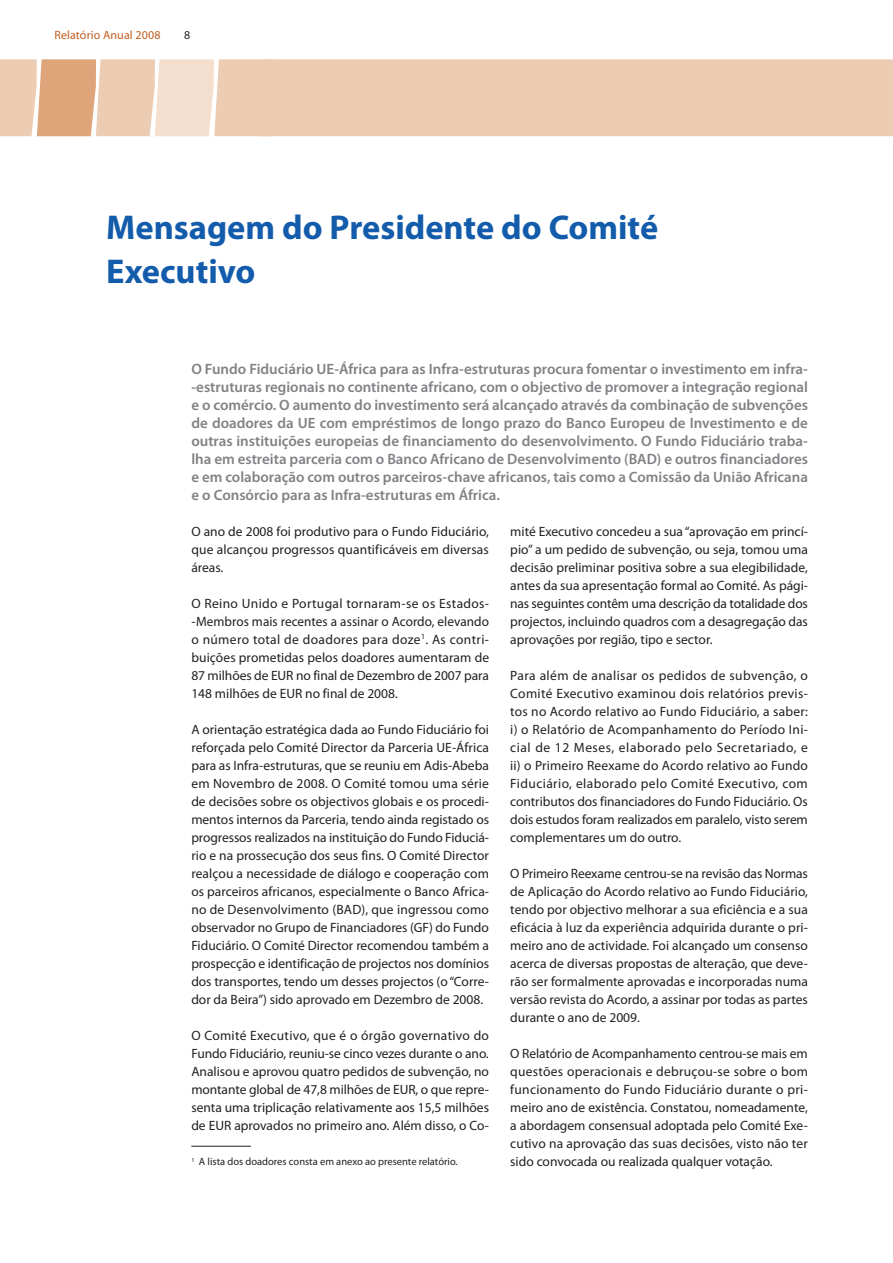
<style>
.page{position:relative;width:893px;height:1263px;background:#fff}
.page>*{position:absolute;margin:0;border:0;box-sizing:border-box;transform-origin:0 0}
.t1{font:700 34.5px/45px "Myriad Pro";color:#135cab}
.t2{font:600 15px/18px "Myriad Pro";color:#808285;text-align:justify}
.t3{font:13.5px/18px "Myriad Pro";color:#231f20;text-align:justify}
.t4{font:12px "Myriad Pro";letter-spacing:.01em;color:#c05e1f}
.t5{font:12px "Myriad Pro";color:#231f20}
.t6{font:10.5px "Myriad Pro";color:#231f20}
</style>
<div class="page">
<div style="left:274px;top:59px;width:619px;height:77px;background:#edccb4"></div>
<svg style="left:0;top:59px;width:274px;height:77px;background:#eccbb2"></svg>
<hr style="left:191px;top:1146px;width:60px;height:1px;background:#231f20">
<p class="t4" style="left:54px;top:27px;width:108px">Relatório Anual 2008</p>
<p class="t5" style="left:184px;top:27px;width:8px">8</p>
<h1 class="t1" style="left:106px;top:205px;width:553px">Mensagem do Presidente do Comité<br>Executivo</h1>
<p class="t2" style="left:191px;top:360px;width:618px">O Fundo Fiduciário UE-África para as Infra-estruturas procura fomentar o investimento em infra--estruturas regionais no continente africano, com o objectivo de promover a integração regional e o comércio. O aumento do investimento será alcançado através da combinação de subvenções de doadores da UE com empréstimos de longo prazo do Banco Europeu de Investimento e de outras instituições europeias de financiamento do desenvolvimento. O Fundo Fiduciário traba&shy;lha em estreita parceria com o Banco Africano de Desenvolvimento (BAD) e outros financiadores e em colaboração com outros parceiros-chave africanos, tais como a Comissão da União Africana e o Consórcio para as Infra-estruturas em África.</p>
<p class="t3" style="left:510px;top:522px;width:299px">mité Executivo concedeu a sua “aprovação em princí&shy;pio” a um pedido de subvenção, ou seja, tomou uma decisão preliminar positiva sobre a sua elegibilidade, antes da sua apresentação formal ao Comité. As pági&shy;nas seguintes contêm uma descrição da totalidade dos projectos, incluindo quadros com a desagregação das aprovações por região, tipo e sector.</p>
<p class="t3" style="left:510px;top:666px;width:299px">Para além de analisar os pedidos de subvenção, o Comité Executivo examinou dois relatórios previs&shy;tos no Acordo relativo ao Fundo Fiduciário, a saber: i) o Relatório de Acompanhamento do Período Ini&shy;cial de 12 Meses, elaborado pelo Secretariado, e ii) o Primeiro Reexame do Acordo relativo ao Fundo Fiduciário, elaborado pelo Comité Executivo, com contributos dos financiadores do Fundo Fiduciário. Os dois estudos foram realizados em paralelo, visto serem complementares um do outro.</p>
<p class="t3" style="left:510px;top:864px;width:299px">O Primeiro Reexame centrou-se na revisão das Normas de Aplicação do Acordo relativo ao Fundo Fiduciário, tendo por objectivo melhorar a sua eficiência e a sua eficácia à luz da experiência adquirida durante o pri&shy;meiro ano de actividade. Foi alcançado um consenso acerca de diversas propostas de alteração, que deve&shy;rão ser formalmente aprovadas e incorporadas numa versão revista do Acordo, a assinar por todas as partes durante o ano de 2009.</p>
<p class="t3" style="left:510px;top:1044px;width:299px">O Relatório de Acompanhamento centrou-se mais em questões operacionais e debruçou-se sobre o bom funcionamento do Fundo Fiduciário durante o pri&shy;meiro ano de existência. Constatou, nomeadamente, a abordagem consensual adoptada pelo Comité Exe&shy;cutivo na aprovação das suas decisões, visto não ter sido convocada ou realizada qualquer votação.</p>
<p class="t3" style="left:191px;top:522px;width:299px">O ano de 2008 foi produtivo para o Fundo Fiduciário, que alcançou progressos quantificáveis em diversas áreas.</p>
<p class="t3" style="left:191px;top:594px;width:299px">O Reino Unido e Portugal tornaram-se os Estados--Membros mais recentes a assinar o Acordo, elevando o número total de doadores para doze<sup>1</sup>. As contri&shy;buições prometidas pelos doadores aumentaram de 87 milhões de EUR no final de Dezembro de 2007 para 148 milhões de EUR no final de 2008.</p>
<p class="t3" style="left:191px;top:720px;width:299px">A orientação estratégica dada ao Fundo Fiduciário foi reforçada pelo Comité Director da Parceria UE-África para as Infra-estruturas, que se reuniu em Adis-Abeba em Novembro de 2008. O Comité tomou uma série de decisões sobre os objectivos globais e os procedi&shy;mentos internos da Parceria, tendo ainda registado os progressos realizados na instituição do Fundo Fiduciá&shy;rio e na prossecução dos seus fins. O Comité Director realçou a necessidade de diálogo e cooperação com os parceiros africanos, especialmente o Banco Africa&shy;no de Desenvolvimento (BAD), que ingressou como observador no Grupo de Financiadores (GF) do Fundo Fiduciário. O Comité Director recomendou também a prospecção e identificação de projectos nos domínios dos transportes, tendo um desses projectos (o “Corre&shy;dor da Beira”) sido aprovado em Dezembro de 2008.</p>
<p class="t3" style="left:191px;top:1026px;width:299px">O Comité Executivo, que é o órgão governativo do Fundo Fiduciário, reuniu-se cinco vezes durante o ano.<br>Analisou e aprovou quatro pedidos de subvenção, no montante global de 47,8 milhões de EUR, o que repre&shy;senta uma triplicação relativamente aos 15,5 milhões de EUR aprovados no primeiro ano. Além disso, o Co-</p>
<p class="t6" style="left:191px;top:1155px;width:268px"><sup>1</sup> A lista dos doadores consta em anexo ao presente relatório.</p>
</div>
